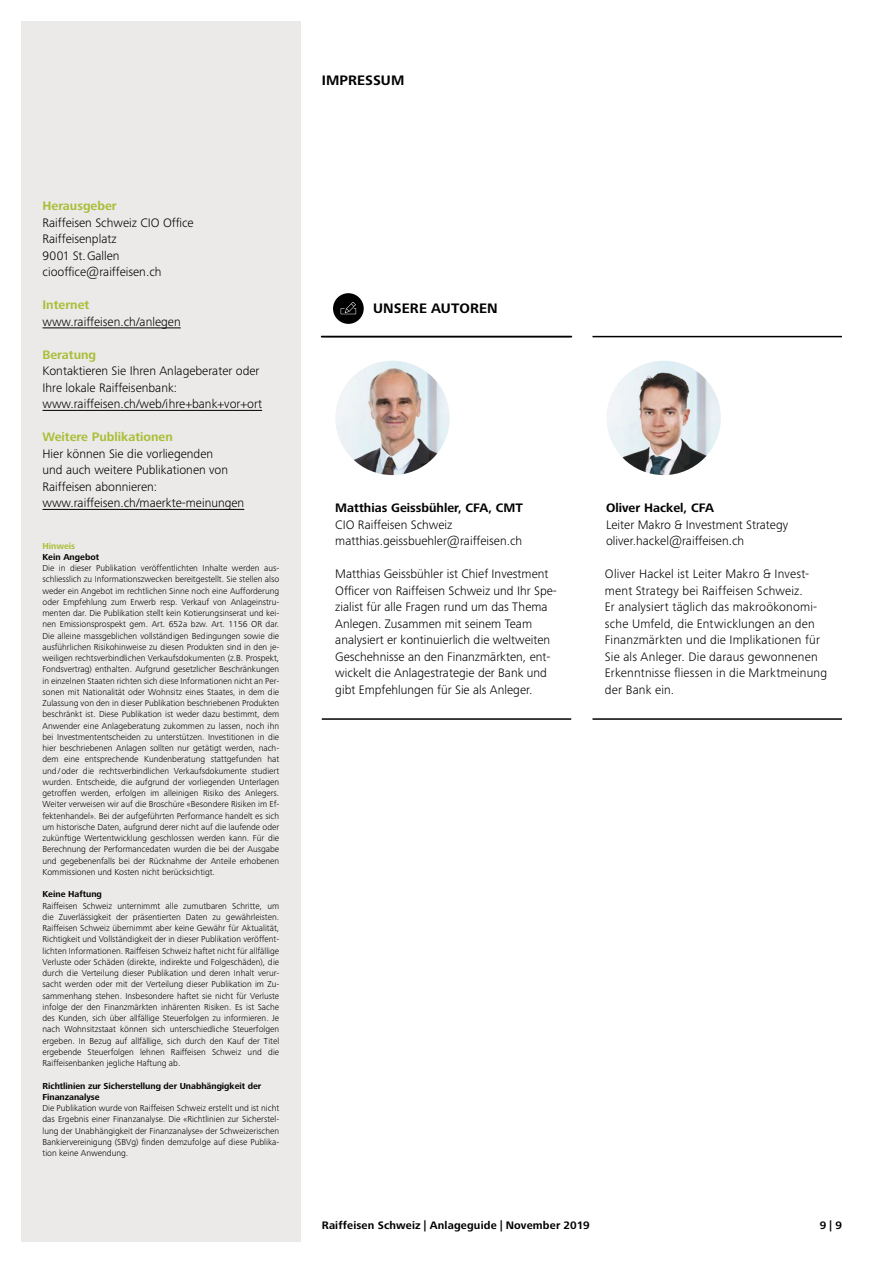
<style>
.page{position:relative;width:893px;height:1263px;background:#fff}
.page>*{position:absolute;margin:0;border:0;box-sizing:border-box;transform-origin:0 0}
.t1{font:700 14.25px "Frutiger Next Pro";letter-spacing:.01em;color:#000}
.t2{font:300 12.75px/16.5px "Frutiger Next Pro";color:#000}
.t3{font:700 12.75px "Frutiger Next Pro";color:#aabe37}
.t4{font:700 12.75px "Frutiger Next Pro";color:#000}
.t5{font:700 11.25px "Frutiger Next Pro";letter-spacing:.015em;color:#000}
.t6{font:300 9px/11.2px "Frutiger Next Pro";color:#000;text-align:justify}
.t7{font:700 9px/11.2px "Frutiger Next Pro";letter-spacing:-.005em;color:#000}
.t8{font:700 9px "Frutiger Next Pro";color:#aabe37}
</style>
<div class="page">
<div style="left:21px;top:21px;width:279px;height:1221px;background:#ebeae9"></div>
<hr style="left:592px;top:718px;width:250px;height:2px;background:#000">
<hr style="left:592px;top:336px;width:250px;height:1px;background:#000">
<hr style="left:322px;top:718px;width:249px;height:2px;background:#000">
<img style="left:606px;top:361px;width:115px;height:114px;border-radius:57px">
<hr style="left:43px;top:328px;width:138px;height:1px;background:#000">
<hr style="left:43px;top:410px;width:219px;height:1px;background:#000">
<hr style="left:43px;top:509px;width:201px;height:1px;background:#000">
<img style="left:335px;top:361px;width:115px;height:114px;border-radius:57px">
<div style="left:333px;top:293px;width:31px;height:31px;background:#000;border-radius:50%"></div>
<svg style="left:341px;top:302px;width:15px;height:12px"></svg>
<hr style="left:321px;top:336px;width:251px;height:1px;background:#000">
<h1 class="t1" style="left:322px;top:72px;width:84px">IMPRESSUM</h1>
<h2 class="t3" style="left:43px;top:199px;width:76px">Herausgeber</h2>
<h2 class="t2" style="left:43px;top:214px;width:153px">Raiffeisen Schweiz CIO Office<br>Raiffeisenplatz<br>9001 St.Gallen ciooffice@raiffeisen.ch</h2>
<h2 class="t3" style="left:43px;top:298px;width:48px">Internet</h2>
<h2 class="t2" style="left:43px;top:313px;width:140px">www.raiffeisen.ch/anlegen</h2>
<h2 class="t3" style="left:43px;top:347px;width:55px">Beratung</h2>
<h2 class="t2" style="left:43px;top:363px;width:221px">Kontaktieren Sie Ihren Anlageberater oder<br>Ihre lokale Raiffeisenbank: www.raiffeisen.ch/web/ihre+bank+vor+ort</h2>
<h2 class="t3" style="left:43px;top:430px;width:132px">Weitere Publikationen</h2>
<h2 class="t2" style="left:43px;top:445px;width:203px">Hier können Sie die vorliegenden<br>und auch weitere Publikationen von Raiffeisen abonnieren: www.raiffeisen.ch/maerkte-meinungen</h2>
<p class="t8" style="left:43px;top:540px;width:34px">Hinweis</p>
<p class="t7" style="left:43px;top:551px;width:58px">Kein Angebot</p>
<p class="t6" style="left:43px;top:562px;width:238px">Die in dieser Publikation veröffentlichten Inhalte werden aus&shy;schliesslich zu Informationszwecken bereitgestellt. Sie stellen also weder ein Angebot im rechtlichen Sinne noch eine Aufforderung oder Empfehlung zum Erwerb resp. Verkauf von Anlageinstru&shy;menten dar. Die Publikation stellt kein Kotierungsinserat und kei&shy;nen Emissionsprospekt gem. Art. 652a bzw. Art. 1156 OR dar.<br>Die alleine massgeblichen vollständigen Bedingungen sowie die ausführlichen Risikohinweise zu diesen Produkten sind in den je&shy;weiligen rechtsverbindlichen Verkaufsdokumenten (z.B. Prospekt, Fondsvertrag) enthalten. Aufgrund gesetzlicher Beschränkungen in einzelnen Staaten richten sich diese Informationen nicht an Per&shy;sonen mit Nationalität oder Wohnsitz eines Staates, in dem die Zulassung von den in dieser Publikation beschriebenen Produkten beschränkt ist. Diese Publikation ist weder dazu bestimmt, dem Anwender eine Anlageberatung zukommen zu lassen, noch ihn bei Investmententscheiden zu unterstützen. Investitionen in die hier beschriebenen Anlagen sollten nur getätigt werden, nach&shy;dem eine entsprechende Kundenberatung stattgefunden hat und/oder die rechtsverbindlichen Verkaufsdokumente studiert wurden. Entscheide, die aufgrund der vorliegenden Unterlagen getroffen werden, erfolgen im alleinigen Risiko des Anlegers.<br>Weiter verweisen wir auf die Broschüre «Besondere Risiken im Ef&shy;fektenhandel». Bei der aufgeführten Performance handelt es sich um historische Daten, aufgrund derer nicht auf die laufende oder zukünftige Wertentwicklung geschlossen werden kann. Für die Berechnung der Performancedaten wurden die bei der Ausgabe und gegebenenfalls bei der Rücknahme der Anteile erhobenen Kommissionen und Kosten nicht berücksichtigt.</p>
<p class="t7" style="left:43px;top:889px;width:61px">Keine Haftung</p>
<p class="t6" style="left:43px;top:900px;width:238px">Raiffeisen Schweiz unternimmt alle zumutbaren Schritte, um die Zuverlässigkeit der präsentierten Daten zu gewährleisten.<br>Raiffeisen Schweiz übernimmt aber keine Gewähr für Aktualität, Richtigkeit und Vollständigkeit der in dieser Publikation veröffent&shy;lichten Informationen. Raiffeisen Schweiz haftet nicht für allfällige Verluste oder Schäden (direkte, indirekte und Folgeschäden), die durch die Verteilung dieser Publikation und deren Inhalt verur&shy;sacht werden oder mit der Verteilung dieser Publikation im Zu&shy;sammenhang stehen. Insbesondere haftet sie nicht für Verluste infolge der den Finanzmärkten inhärenten Risiken. Es ist Sache des Kunden, sich über allfällige Steuerfolgen zu informieren. Je nach Wohnsitzstaat können sich unterschiedliche Steuerfolgen ergeben. In Bezug auf allfällige, sich durch den Kauf der Titel ergebende Steuerfolgen lehnen Raiffeisen Schweiz und die Raiffeisenbanken jegliche Haftung ab.</p>
<p class="t7" style="left:43px;top:1080px;width:220px">Richtlinien zur Sicherstellung der Unabhängigkeit der<br>Finanzanalyse</p>
<p class="t6" style="left:43px;top:1102px;width:238px">Die Publikation wurde von Raiffeisen Schweiz erstellt und ist nicht das Ergebnis einer Finanzanalyse. Die «Richtlinien zur Sicherstel&shy;lung der Unabhängigkeit der Finanzanalyse» der Schweizerischen Bankiervereinigung (SBVg) finden demzufolge auf diese Publika&shy;tion keine Anwendung.</p>
<h1 class="t1" style="left:373px;top:300px;width:126px">UNSERE AUTOREN</h1>
<h2 class="t4" style="left:335px;top:501px;width:189px">Matthias Geissbühler, CFA, CMT</h2>
<h2 class="t2" style="left:335px;top:516px;width:189px">CIO Raiffeisen Schweiz matthias.geissbuehler@raiffeisen.ch</h2>
<p class="t2" style="left:335px;top:566px;width:223px">Matthias Geissbühler ist Chief Investment Officer von Raiffeisen Schweiz und Ihr Spe&shy;zialist für alle Fragen rund um das Thema Anlegen. Zusammen mit seinem Team analysiert er kontinuierlich die weltweiten Geschehnisse an den Finanzmärkten, ent&shy;wickelt die Anlagestrategie der Bank und gibt Empfehlungen für Sie als Anleger.</p>
<h2 class="t4" style="left:606px;top:501px;width:109px">Oliver Hackel, CFA</h2>
<h2 class="t2" style="left:606px;top:516px;width:184px">Leiter Makro &amp; Investment Strategy oliver.hackel@raiffeisen.ch</h2>
<p class="t2" style="left:605px;top:566px;width:224px">Oliver Hackel ist Leiter Makro &amp; Invest&shy;ment Strategy bei Raiffeisen Schweiz.<br>Er analysiert täglich das makroökonomi&shy;sche Umfeld, die Entwicklungen an den Finanzmärkten und die Implikationen für Sie als Anleger. Die daraus gewonnenen Erkenntnisse fliessen in die Marktmeinung der Bank ein.</p>
<p class="t5" style="left:322px;top:1219px;width:269px">Raiffeisen Schweiz | Anlageguide | November 2019</p>
<p class="t5" style="left:820px;top:1219px;width:24px">9 | 9</p>
</div>
